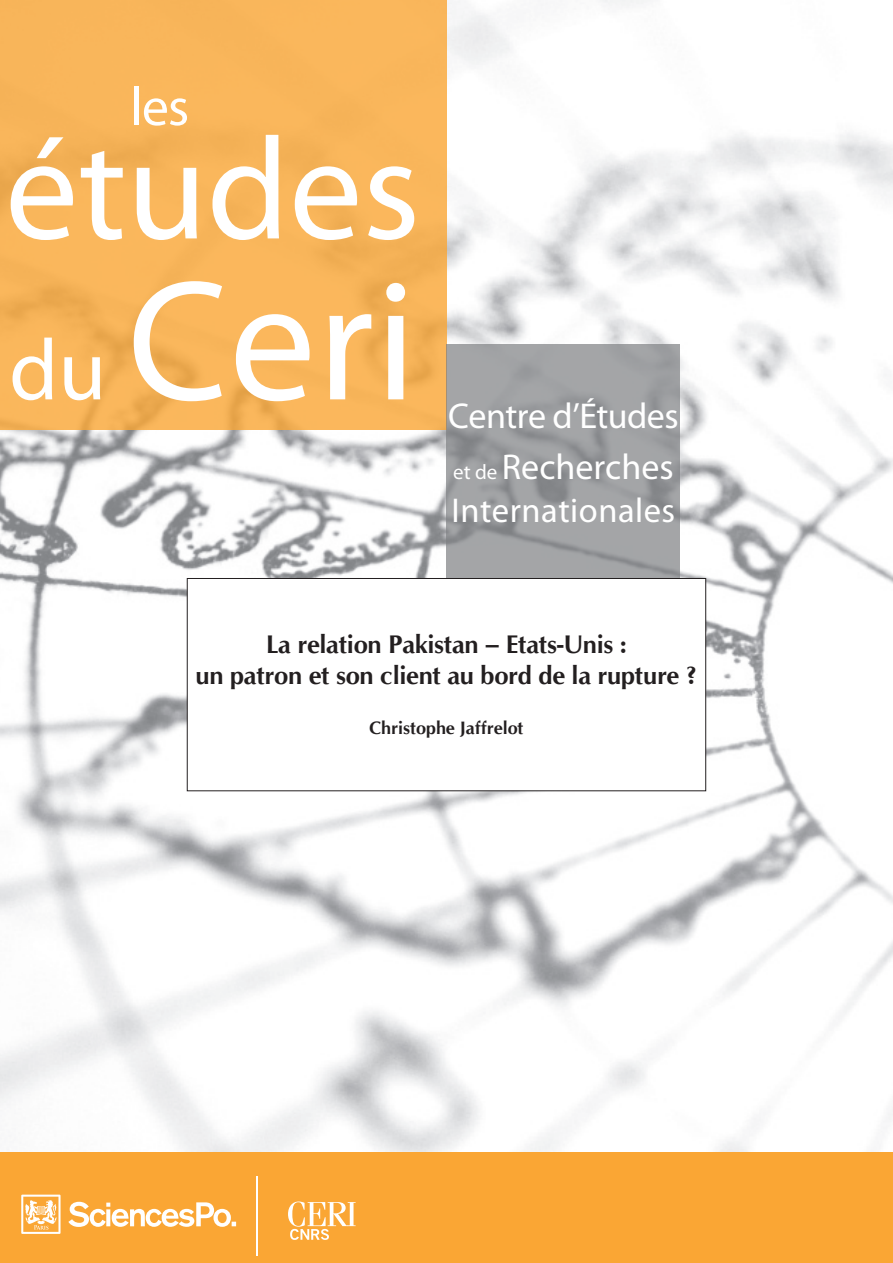
<style>
.page{position:relative;width:893px;height:1263px;background:#fff}
.page>*{position:absolute;margin:0;border:0;box-sizing:border-box;transform-origin:0 0}
.t1{font:172.5px "Myriad Pro";color:#fff}
.t2{font:145.95px "Myriad Pro";color:#fff}
.t3{font:54px "Myriad Pro";color:#fff}
.t4{font:36px/51px "Myriad Pro";letter-spacing:-.015em;color:#fff}
.t5{font:34.5px "Myriad Pro";letter-spacing:.015em;color:#fff}
.TITRE_COUV{font:700 25.5px/30.6px "CG Omega";letter-spacing:-.01em;color:#231f20;text-align:center}
.t6{font:700 18px "CG Omega";color:#231f20}
.s1{font-size:87px}
.s2{font-size:21px}
</style>
<div class="page">
<img style="left:0;top:0;width:893px;height:1152px">
<div style="left:0;top:1152px;width:893px;height:111px;background:#faa634"></div>
<div style="left:187px;top:578px;width:519px;height:213px;background:#fff;border:1px solid #231f20"></div>
<svg style="left:288px;top:1201px;width:68px;height:39px"></svg>
<svg style="left:68px;top:1202px;width:168px;height:25px"></svg>
<svg style="left:21px;top:1194px;width:40px;height:40px"></svg>
<hr style="left:256px;top:1176px;width:2px;height:79px;background:#fff">
<div style="left:0;top:0;width:446px;height:429px;background:#f9b65b"></div>
<svg style="left:446px;top:344px;width:234px;height:234px;background:#9d9ea0"></svg>
<h3 class="t3" style="left:130px;top:74px;width:61px">les</h3>
<h2 class="t2" style="left:5px;top:99px;width:416px">études</h2>
<h1 class="t1" style="left:9px;top:235px;width:408px"><span class="s1">du</span> Ceri</h1>
<h3 class="t4" style="left:448px;top:389px;width:232px">Centre d’Études <span class="s2">et de</span> Recherches</h3>
<h3 class="t5" style="left:452px;top:489px;width:225px">Internationales</h3>
<p class="TITRE_COUV" style="left:196px;top:629px;width:503px">La relation Pakistan – Etats-Unis :<br>un patron et son client au bord de la rupture ?</p>
<p class="t6" style="left:369px;top:716px;width:156px">Christophe Jaffrelot</p>
</div>
